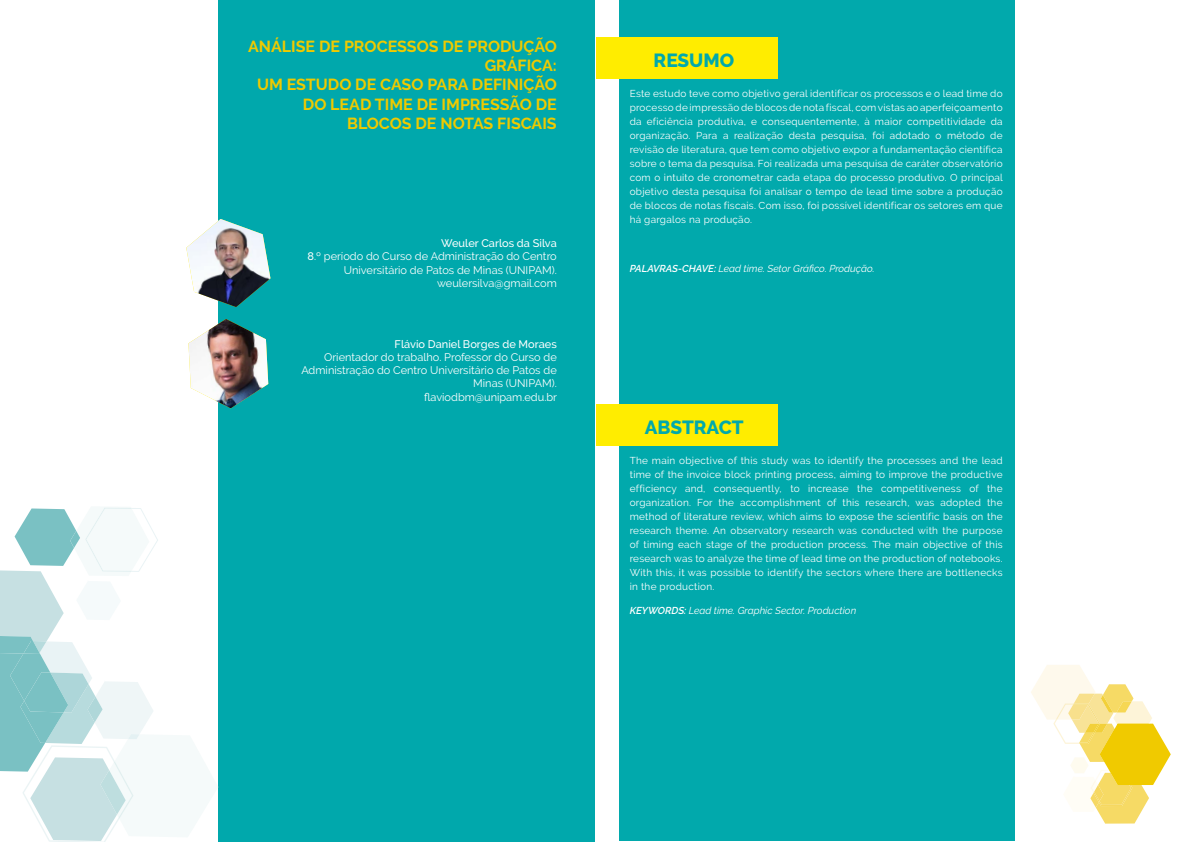
<style>
.page{position:relative;width:1191px;height:842px;background:#fff}
.page>*{position:absolute;margin:0;border:0;box-sizing:border-box;transform-origin:0 0}
.t1{font:800 19px "Raleway";color:#01a9ac}
.t2{font:700 16px/19.2px "Raleway";color:#efca00;text-align:right}
.t3{font:11px/13.2px "Raleway";color:#fff;text-align:right}
.t4{font:500 11px "Raleway";color:#fff}
.t5{font:10px/14px "Raleway";letter-spacing:.025em;color:#fff;text-align:justify}
.t6{font:italic 10px "Raleway";color:#fff}
.s1{font-weight:500}
.s2{font-weight:600}
</style>
<div class="page">
<div style="left:618px;top:0;width:396px;height:841px;background:#01a9ac"></div>
<svg style="left:1031px;top:665px;width:139px;height:159px"></svg>
<div style="left:219px;top:0;width:376px;height:842px;background:#00a8ac"></div>
<svg style="left:0;top:507px;width:158px;height:335px"></svg>
<img style="left:186px;top:219px;width:84px;height:88px">
<img style="left:188px;top:319px;width:80px;height:89px">
<div style="left:596px;top:37px;width:182px;height:42px;background:#ffed00"></div>
<div style="left:596px;top:404px;width:182px;height:42px;background:#ffed00"></div>
<h2 class="t2" style="left:248px;top:37px;width:310px">ANÁLISE DE PROCESSOS DE PRODUÇÃO<br>GRÁFICA:<br>UM ESTUDO DE CASO PARA DEFINIÇÃO<br>DO LEAD TIME DE IMPRESSÃO DE<br>BLOCOS DE NOTAS FISCAIS</h2>
<p class="t3" style="left:307px;top:237px;width:251px"><span class="s1">Weuler Carlos da Silva<br>8</span>.º período do Curso de Administração do Centro Universitário de Patos de Minas (UNIPAM). weulersilva@gmail.com</p>
<p class="t4" style="left:394px;top:337px;width:164px">Flávio Daniel Borges de Moraes</p>
<p class="t3" style="left:301px;top:350px;width:257px">Orientador do trabalho. Professor do Curso de Administração do Centro Universitário de Patos de Minas (UNIPAM).<br>flaviodbm@unipam.edu.br</p>
<h1 class="t1" style="left:653px;top:49px;width:82px">RESUMO</h1>
<p class="t5" style="left:630px;top:87px;width:375px">Este estudo teve como objetivo geral identificar os processos e o lead time do processo de impressão de blocos de nota fiscal, com vistas ao aperfeiçoamento da eficiência produtiva, e consequentemente, à maior competitividade da organização. Para a realização desta pesquisa, foi adotado o método de revisão de literatura, que tem como objetivo expor a fundamentação científica sobre o tema da pesquisa. Foi realizada uma pesquisa de caráter observatório com o intuito de cronometrar cada etapa do processo produtivo. O principal objetivo desta pesquisa foi analisar o tempo de lead time sobre a produção de blocos de notas fiscais. Com isso, foi possível identificar os setores em que há gargalos na produção.</p>
<p class="t6" style="left:630px;top:263px;width:246px"><span class="s2">PALAVRAS-CHAVE:</span> Lead time. Setor Gráfico. Produção.</p>
<h1 class="t1" style="left:645px;top:416px;width:100px">ABSTRACT</h1>
<p class="t5" style="left:630px;top:453px;width:374px">The main objective of this study was to identify the processes and the lead time of the invoice block printing process, aiming to improve the productive efficiency and, consequently, to increase the competitiveness of the organization. For the accomplishment of this research, was adopted the method of literature review, which aims to expose the scientific basis on the research theme. An observatory research was conducted with the purpose of timing each stage of the production process. The main objective of this research was to analyze the time of lead time on the production of notebooks.<br>With this, it was possible to identify the sectors where there are bottlenecks in the production.</p>
<p class="t6" style="left:630px;top:605px;width:228px"><span class="s2">KEYWORDS:</span> Lead time. Graphic Sector. Production</p>
</div>
